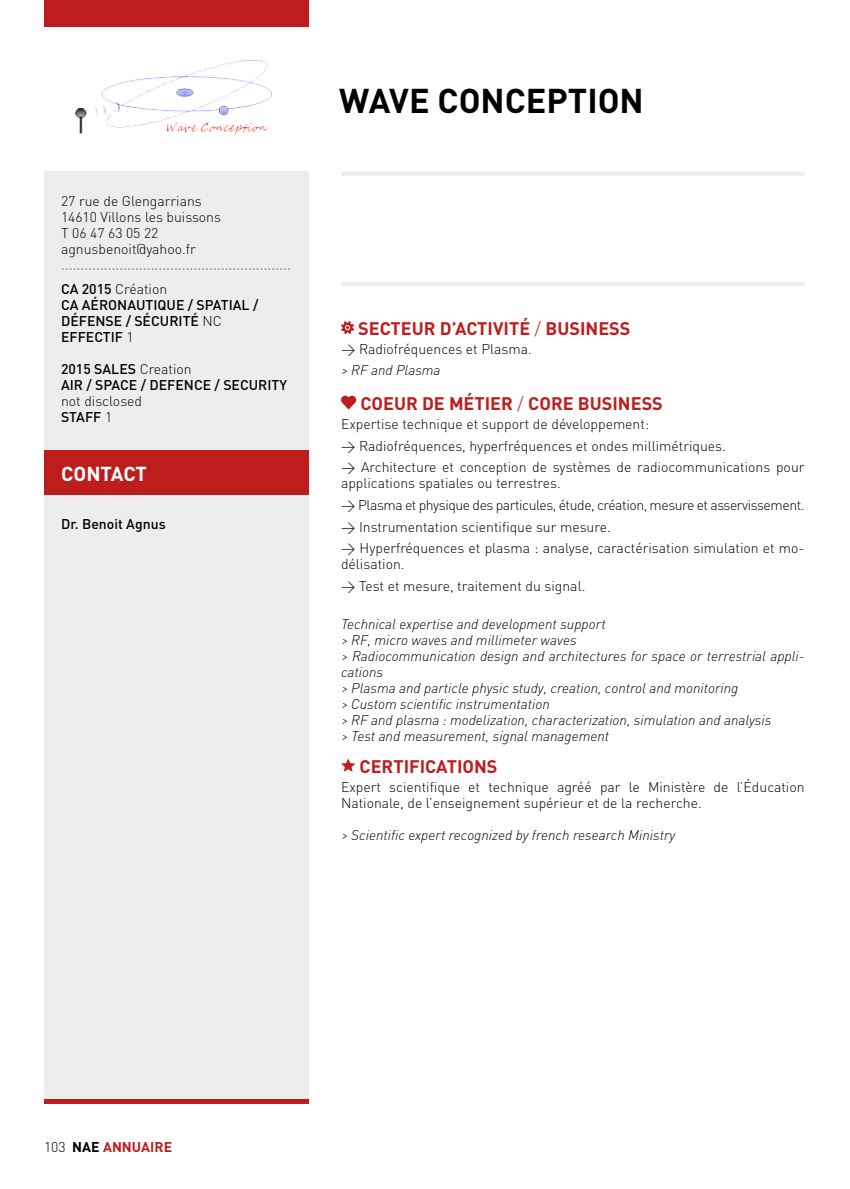
<style>
.page{position:relative;width:850px;height:1189px;background:#fff}
.page>*{position:absolute;margin:0;border:0;box-sizing:border-box;transform-origin:0 0}
.t1{font:700 34px "DIN";color:#000}
.t2{font:700 20px "DIN";letter-spacing:-.005em;color:#fff}
.t3{font:700 18px "DIN";color:#bd1d1d}
.t4{font:300 14px/21.6px "DIN";color:#000}
.t5{font:italic 300 14px/16px "DIN";color:#000}
.t6{font:500 14px/16px "DIN";color:#000}
.t7{font:500 14px/24.4px "DIN";color:#9d9d9c}
.t8{font:700 14px "DIN";color:#bd1d1d}
.s1{color:#000}
.s2{font-weight:300;color:#000}
.s3{font-weight:300}
.s4{font-weight:500}
</style>
<div class="page">
<div style="left:44px;top:172px;width:265px;height:932px;background:#ededed"></div>
<hr style="left:44px;top:1100px;width:265px;height:4px;background:#bd1d1d">
<hr style="left:341px;top:172px;width:463px;height:4px;background:#ededed">
<div style="left:44px;top:0;width:265px;height:27px;background:#bd1d1d"></div>
<svg style="left:341px;top:321px;width:13px;height:13px"></svg>
<div style="left:341px;top:396px;width:8px;height:8px;background:#bd1d1d;border-radius:50%"></div>
<div style="left:347px;top:396px;width:9px;height:8px;background:#bd1d1d;border-radius:50%"></div>
<svg style="left:342px;top:402px;width:13px;height:8px"></svg>
<svg style="left:341px;top:758px;width:14px;height:14px"></svg>
<hr style="left:341px;top:282px;width:463px;height:4px;background:#ededed">
<div style="left:44px;top:450px;width:265px;height:45px;background:#bd1d1d"></div>
<img style="left:76px;top:60px;width:196px;height:75px">
<p class="t4" style="left:61px;top:193px;width:161px;line-height:16px">27 rue de Glengarrians<br>14610 Villons les buissons<br>T 06 47 63 05 22 agnusbenoit@yahoo.fr</p>
<p class="t7" style="left:61px;top:252px;width:231px">...........................................................<br><span class="s1">CA 2015</span> <span class="s2">Création</span></p>
<p class="t6" style="left:61px;top:297px;width:199px">CA AÉRONAUTIQUE / SPATIAL /<br>DÉFENSE / SÉCURITÉ <span class="s3">NC<br></span>EFFECTIF <span class="s3">1</span></p>
<p class="t6" style="left:61px;top:361px;width:227px">2015 SALES <span class="s3">Creation<br></span>AIR / SPACE / DEFENCE / SECURITY</p>
<p class="t4" style="left:61px;top:393px;width:83px;line-height:16px">not disclosed<br><span class="s4">STAFF</span> 1</p>
<h2 class="t2" style="left:61px;top:461px;width:87px">CONTACT</h2>
<p class="t6" style="left:61px;top:515px;width:106px">Dr. Benoit Agnus</p>
<h1 class="t1" style="left:339px;top:79px;width:306px">WAVE CONCEPTION</h1>
<p class="t3" style="left:358px;top:316px;width:273px">SECTEUR D’ACTIVITÉ <span class="s3">/</span> BUSINESS</p>
<p class="t4" style="left:341px;top:338px;width:192px">&gt; Radiofréquences et Plasma.</p>
<p class="t5" style="left:341px;top:362px;width:101px">&gt; RF and Plasma</p>
<p class="t3" style="left:360px;top:392px;width:304px">COEUR DE MÉTIER <span class="s3">/</span> CORE BUSINESS</p>
<p class="t4" style="left:341px;top:413px;width:464px">Expertise technique et support de développement:<br>&gt; Radiofréquences, hyperfréquences et ondes millimétriques.<br>&gt; Architecture et conception de systèmes de radiocommunications pour</p>
<p class="t4" style="left:341px;top:472px;width:464px">applications spatiales ou terrestres.<br>&gt; Plasma et physique des particules, étude, création, mesure et asservissement. &gt; Instrumentation scientifique sur mesure.<br>&gt; Hyperfréquences et plasma : analyse, caractérisation simulation et mo-</p>
<p class="t4" style="left:341px;top:553px;width:246px">délisation.<br>&gt; Test et mesure, traitement du signal.</p>
<p class="t5" style="left:341px;top:615px;width:464px">Technical expertise and development support<br>&gt; RF, micro waves and millimeter waves<br>&gt; Radiocommunication design and architectures for space or terrestrial appli&shy;cations<br>&gt; Plasma and particle physic study, creation, control and monitoring<br>&gt; Custom scientific instrumentation<br>&gt; RF and plasma : modelization, characterization, simulation and analysis<br>&gt; Test and measurement, signal management</p>
<p class="t3" style="left:359px;top:754px;width:139px">CERTIFICATIONS</p>
<p class="t4" style="left:341px;top:778px;width:464px;line-height:16px">Expert scientifique et technique agréé par le Ministère de l’Éducation<br>Nationale, de l’enseignement supérieur et de la recherche.</p>
<p class="t5" style="left:341px;top:826px;width:335px">&gt; Scientific expert recognized by french research Ministry</p>
<p class="t8" style="left:44px;top:1138px;width:130px"><span class="s2">103</span> <span class="s1">NAE</span> ANNUAIRE</p>
</div>
